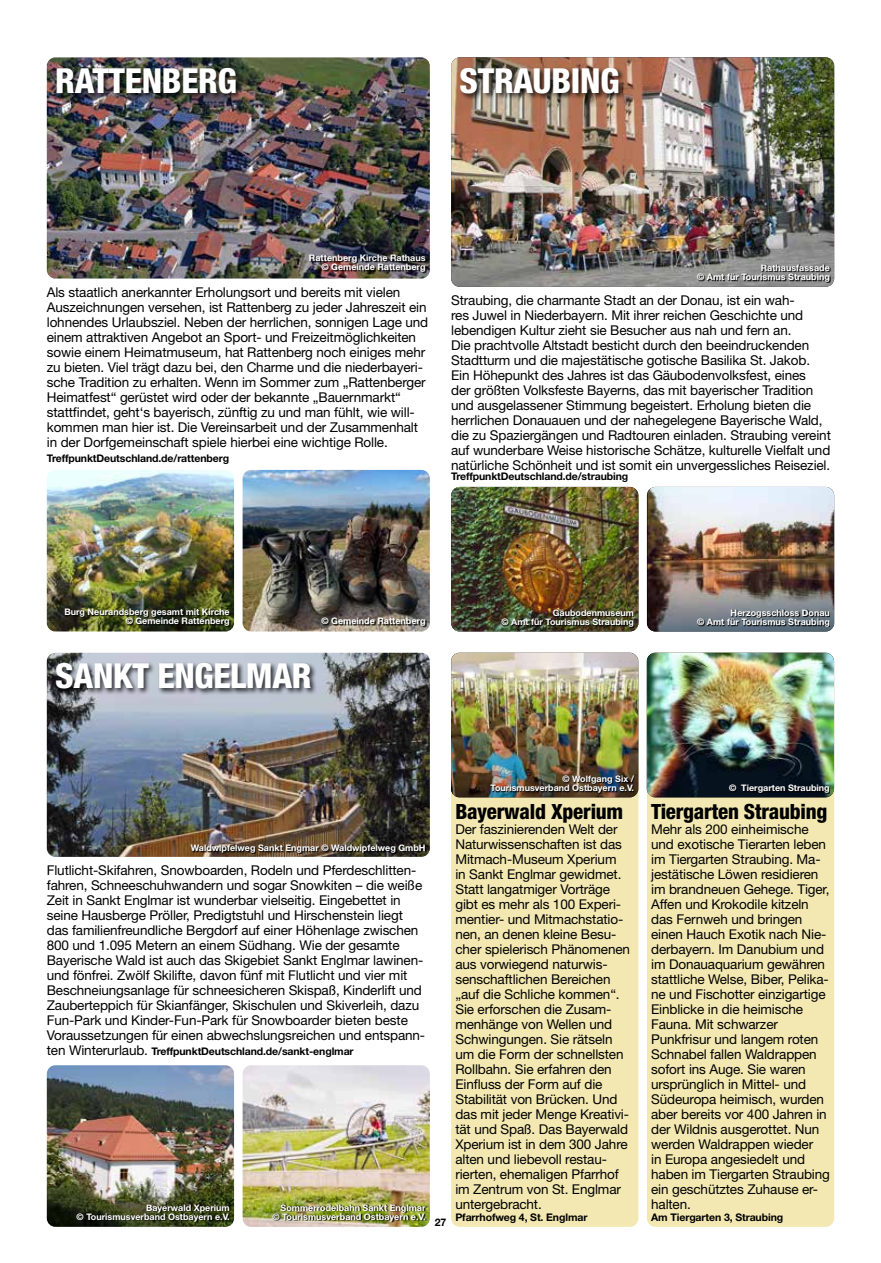
<style>
.page{position:relative;width:881px;height:1263px;background:#fff}
.page>*{position:absolute;margin:0;border:0;box-sizing:border-box;transform-origin:0 0}
.t1{font:800 condensed 34.5px "Helvetica Neue LT";letter-spacing:-.01em;color:#fff}
.t2{font:800 condensed 21px "Helvetica Neue LT";letter-spacing:-.01em;color:#000}
.t3{font:13.5px/15px "Helvetica Neue LT";letter-spacing:-.01em;color:#000}
.t4{font:700 10.5px "Helvetica Neue LT";letter-spacing:-.01em;color:#000}
.t5{font:700 9px/9px "Helvetica Neue LT";color:#fff;text-align:right}
.s1{font-weight:400;font-size:13.5px}
</style>
<div class="page">
<div style="left:646px;top:653px;width:187px;height:574px;background:#f3e8b1;border-radius:9px"></div>
<img style="left:646px;top:653px;width:187px;height:144px">
<svg style="left:728px;top:784px;width:101px;height:9px"></svg>
<img style="left:47px;top:57px;width:382px;height:222px">
<img style="left:310px;top:255px;width:116px;height:18px">
<img style="left:47px;top:470px;width:187px;height:161px">
<img style="left:242px;top:470px;width:187px;height:161px">
<svg style="left:65px;top:609px;width:166px;height:18px"></svg>
<svg style="left:322px;top:618px;width:104px;height:9px"></svg>
<div style="left:55px;top:66px;width:188px;height:35px;background:#000;opacity:.75"></div>
<img style="left:451px;top:57px;width:382px;height:230px">
<svg style="left:697px;top:265px;width:133px;height:18px"></svg>
<img style="left:647px;top:487px;width:186px;height:144px">
<svg style="left:697px;top:609px;width:132px;height:18px"></svg>
<img style="left:451px;top:487px;width:187px;height:144px">
<img style="left:501px;top:609px;width:133px;height:18px">
<div style="left:459px;top:66px;width:166px;height:35px;background:#000;opacity:.75"></div>
<img style="left:47px;top:653px;width:382px;height:204px">
<svg style="left:191px;top:845px;width:235px;height:9px"></svg>
<img style="left:47px;top:1065px;width:187px;height:162px">
<img style="left:242px;top:1065px;width:187px;height:162px">
<svg style="left:77px;top:1204px;width:154px;height:19px"></svg>
<img style="left:273px;top:1204px;width:154px;height:19px">
<div style="left:55px;top:661px;width:263px;height:35px;background:#000;opacity:.75"></div>
<div style="left:451px;top:653px;width:187px;height:574px;background:#f3e8b1;border-radius:9px"></div>
<img style="left:451px;top:653px;width:187px;height:144px">
<img style="left:490px;top:775px;width:144px;height:18px">
<h1 class="t1" style="left:55px;top:59px;width:183px">RATTENBERG</h1>
<h1 class="t1" style="left:459px;top:59px;width:161px">STRAUBING</h1>
<p class="t5" style="left:309px;top:253px;width:118px">Rattenberg Kirche Rathaus © Gemeinde Rattenberg</p>
<p class="t3" style="left:47px;top:284px;width:383px">Als staatlich anerkannter Erholungsort und bereits mit vielen Auszeichnungen versehen, ist Rattenberg zu jeder Jahreszeit ein lohnendes Urlaubsziel. Neben der herrlichen, sonnigen Lage und einem attraktiven Angebot an Sport- und Freizeitmöglichkeiten sowie einem Heimatmuseum, hat Rattenberg noch einiges mehr zu bieten. Viel trägt dazu bei, den Charme und die niederbayeri&shy;sche Tradition zu erhalten. Wenn im Sommer zum „Rattenberger Heimatfest“ gerüstet wird oder der bekannte „Bauernmarkt“ stattfindet, geht‘s bayerisch, zünftig zu und man fühlt, wie will&shy;kommen man hier ist. Die Vereinsarbeit und der Zusammenhalt in der Dorfgemeinschaft spiele hierbei eine wichtige Rolle.</p>
<p class="t4" style="left:47px;top:451px;width:184px">TreffpunktDeutschland.de/rattenberg</p>
<p class="t5" style="left:697px;top:264px;width:134px">Rathausfassade<br>© Amt für Tourismus Straubing</p>
<p class="t3" style="left:451px;top:292px;width:381px">Straubing, die charmante Stadt an der Donau, ist ein wah-<br>res Juwel in Niederbayern. Mit ihrer reichen Geschichte und lebendigen Kultur zieht sie Besucher aus nah und fern an.<br>Die prachtvolle Altstadt besticht durch den beeindruckenden Stadtturm und die majestätische gotische Basilika St. Jakob.<br>Ein Höhepunkt des Jahres ist das Gäubodenvolksfest, eines<br>der größten Volksfeste Bayerns, das mit bayerischer Tradition und ausgelassener Stimmung begeistert. Erholung bieten die herrlichen Donauauen und der nahegelegene Bayerische Wald, die zu Spaziergängen und Radtouren einladen. Straubing vereint auf wunderbare Weise historische Schätze, kulturelle Vielfalt und natürliche Schönheit und ist somit ein unvergessliches Reiseziel.</p>
<p class="t4" style="left:451px;top:470px;width:178px">TreffpunktDeutschland.de/straubing</p>
<p class="t5" style="left:64px;top:607px;width:167px">Burg Neurandsberg gesamt mit Kirche © Gemeinde Rattenberg</p>
<p class="t5" style="left:321px;top:616px;width:106px">© Gemeinde Rattenberg</p>
<h1 class="t1" style="left:55px;top:654px;width:258px">SANKT ENGELMAR</h1>
<p class="t5" style="left:501px;top:608px;width:134px">Gäubodenmuseum<br>© Amt für Tourismus Straubing</p>
<p class="t5" style="left:490px;top:774px;width:145px">© Wolfgang Six /<br>Tourismusverband Ostbayern e.V.</p>
<p class="t5" style="left:697px;top:608px;width:134px">Herzogsschloss Donau<br>© Amt für Tourismus Straubing</p>
<p class="t5" style="left:728px;top:783px;width:102px">© Tiergarten Straubing</p>
<p class="t5" style="left:191px;top:843px;width:236px">Waldwipfelweg Sankt Engmar © Waldwipfelweg GmbH</p>
<p class="t3" style="left:47px;top:862px;width:379px">Flutlicht-Skifahren, Snowboarden, Rodeln und Pferdeschlitten&shy;fahren, Schneeschuhwandern und sogar Snowkiten – die weiße Zeit in Sankt Englmar ist wunderbar vielseitig. Eingebettet in seine Hausberge Pröller, Predigtstuhl und Hirschenstein liegt das familienfreundliche Bergdorf auf einer Höhenlage zwischen 800 und 1.095 Metern an einem Südhang. Wie der gesamte Bayerische Wald ist auch das Skigebiet Sankt Englmar lawinen&shy;und fönfrei. Zwölf Skilifte, davon fünf mit Flutlicht und vier mit Beschneiungsanlage für schneesicheren Skispaß, Kinderlift und Zauberteppich für Skianfänger, Skischulen und Skiverleih, dazu Fun-Park und Kinder-Fun-Park für Snowboarder bieten beste Voraussetzungen für einen abwechslungsreichen und entspann-</p>
<p class="t4" style="left:47px;top:1045px;width:308px"><span class="s1">ten Winterurlaub.</span> TreffpunktDeutschland.de/sankt-englmar</p>
<p class="t5" style="left:77px;top:1202px;width:155px">Bayerwald Xperium<br>© Tourismusverband Ostbayern e.V.</p>
<p class="t5" style="left:272px;top:1202px;width:155px">Sommerrodelbahn Sankt Englmar © Tourismusverband Ostbayern e.V.</p>
<p class="t4" style="left:434px;top:1216px;width:13px">27</p>
<h2 class="t2" style="left:455px;top:798px;width:169px">Bayerwald Xperium</h2>
<p class="t3" style="left:455px;top:821px;width:176px">Der faszinierenden Welt der<br>Naturwissenschaften ist das<br>Mitmach-Museum Xperium in Sankt Englmar gewidmet.<br>Statt langatmiger Vorträge gibt es mehr als 100 Experi&shy;mentier- und Mitmachstatio&shy;nen, an denen kleine Besu&shy;cher spielerisch Phänomenen aus vorwiegend naturwis&shy;senschaftlichen Bereichen „auf die Schliche kommen“.<br>Sie erforschen die Zusam&shy;menhänge von Wellen und<br>Schwingungen. Sie rätseln um die Form der schnellsten<br>Rollbahn. Sie erfahren den<br>Einfluss der Form auf die<br>Stabilität von Brücken. Und das mit jeder Menge Kreativi&shy;tät und Spaß. Das Bayerwald<br>Xperium ist in dem 300 Jahre alten und liebevoll restau&shy;rierten, ehemaligen Pfarrhof im Zentrum von St. Englmar untergebracht.</p>
<p class="t4" style="left:455px;top:1210px;width:133px">Pfarrhofweg 4, St. Englmar</p>
<h2 class="t2" style="left:651px;top:798px;width:178px">Tiergarten Straubing</h2>
<p class="t3" style="left:651px;top:821px;width:180px">Mehr als 200 einheimische und exotische Tierarten leben im Tiergarten Straubing. Ma&shy;jestätische Löwen residieren im brandneuen Gehege. Tiger,<br>Affen und Krokodile kitzeln das Fernweh und bringen einen Hauch Exotik nach Nie&shy;derbayern. Im Danubium und im Donauaquarium gewähren stattliche Welse, Biber, Pelika&shy;ne und Fischotter einzigartige<br>Einblicke in die heimische<br>Fauna. Mit schwarzer<br>Punkfrisur und langem roten<br>Schnabel fallen Waldrappen sofort ins Auge. Sie waren ursprünglich in Mittel- und<br>Südeuropa heimisch, wurden aber bereits vor 400 Jahren in der Wildnis ausgerottet. Nun werden Waldrappen wieder<br>in Europa angesiedelt und haben im Tiergarten Straubing ein geschütztes Zuhause er&shy;halten.</p>
<p class="t4" style="left:651px;top:1210px;width:133px">Am Tiergarten 3, Straubing</p>
</div>
